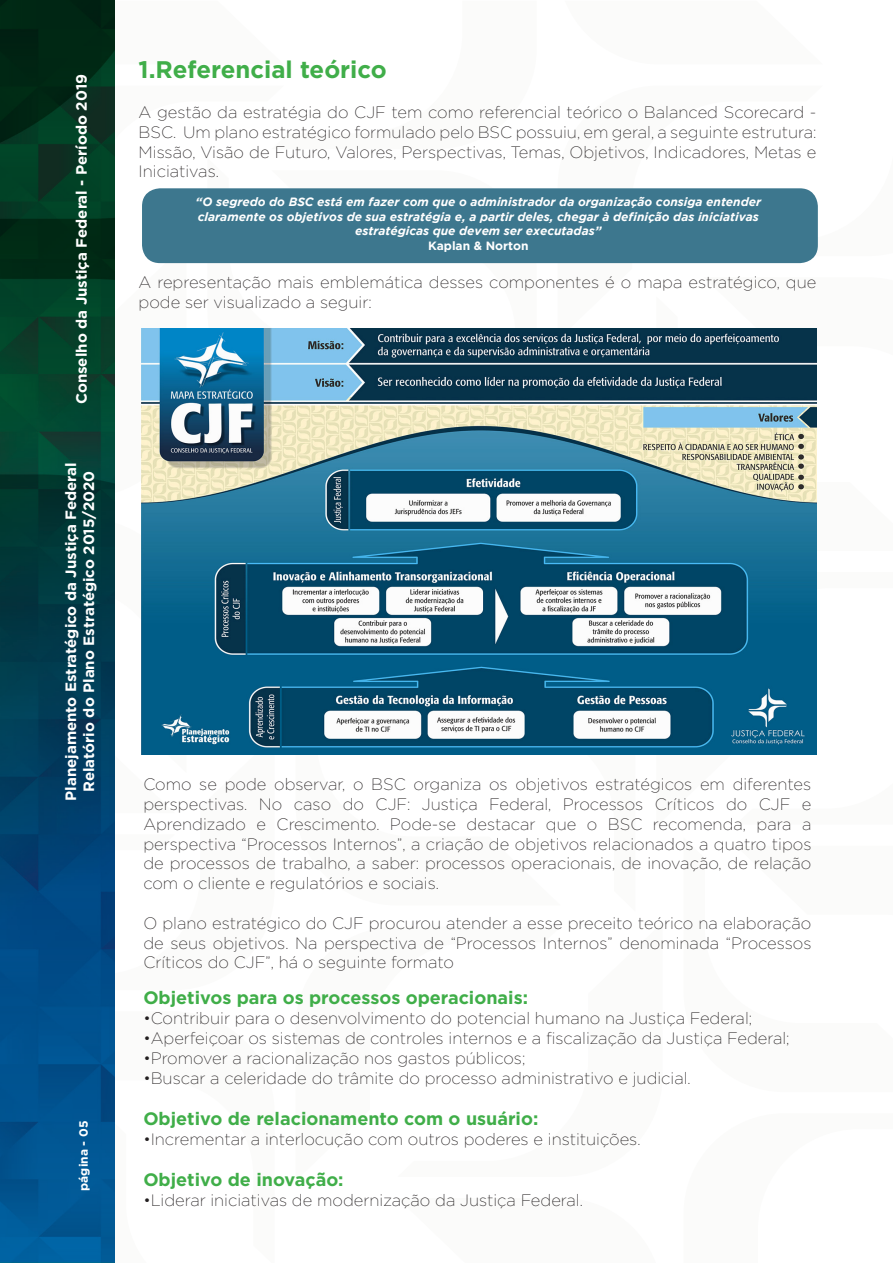
<style>
.page{position:relative;width:893px;height:1263px;background:#fff}
.page>*{position:absolute;margin:0;border:0;box-sizing:border-box;transform-origin:0 0}
.t1{font:700 24px "Gotham";color:#40ae49}
.t2{font:700 18px "Gotham";color:#40ae49}
.Texto_Corrido{font:200 16.5px/19.8px "Gotham";color:#231f20;text-align:justify}
.Texto_Corrido-2{font:700 15px "Gotham";color:#fff}
.Texto_Corrido-3{font:italic 700 12px/14.4px "Gotham";color:#fff;text-align:center}
.Texto_Corrido-4{font:700 12px "Gotham";color:#fff}
</style>
<div class="page">
<svg style="left:141px;top:518px;width:45px;height:237px"></svg>
<svg style="left:558px;top:188px;width:260px;height:152px"></svg>
<img style="left:0;top:0;width:115px;height:1263px">
<div style="left:142px;top:188px;width:676px;height:75px;background:#3d778e;border-radius:18px"></div>
<img style="left:142px;top:328px;width:674px;height:426px">
<p class="Texto_Corrido-2" style="left:72px;top:404px;width:332px;rotate:-90deg">Conselho da Justiça Federal - Período 2019</p>
<p class="Texto_Corrido-2" style="left:61px;top:801px;width:340px;rotate:-90deg">Planejamento Estratégico da Justiça Federal</p>
<p class="Texto_Corrido-2" style="left:79px;top:792px;width:323px;rotate:-90deg">Relatório do Plano Estratégico 2015/2020</p>
<h1 class="Texto_Corrido-4" style="left:76px;top:1191px;width:71px;rotate:-90deg">página - 05</h1>
<h2 class="t1" style="left:139px;top:54px;width:250px">1.Referencial teórico</h2>
<p class="Texto_Corrido" style="left:139px;top:102px;width:679px">A gestão da estratégia do CJF tem como referencial teórico o Balanced Scorecard - BSC. Um plano estratégico formulado pelo BSC possuiu, em geral, a seguinte estrutura:<br>Missão, Visão de Futuro, Valores, Perspectivas, Temas, Objetivos, Indicadores, Metas e Iniciativas.</p>
<p class="Texto_Corrido-3" style="left:196px;top:195px;width:567px">“O segredo do BSC está em fazer com que o administrador da organização consiga entender claramente os objetivos de sua estratégia e, a partir deles, chegar à definição das iniciativas estratégicas que devem ser executadas”</p>
<p class="Texto_Corrido-4" style="left:428px;top:237px;width:102px">Kaplan &amp; Norton</p>
<p class="Texto_Corrido" style="left:139px;top:272px;width:679px">A representação mais emblemática desses componentes é o mapa estratégico, que pode ser visualizado a seguir:</p>
<p class="Texto_Corrido" style="left:143px;top:774px;width:670px">Como se pode observar, o BSC organiza os objetivos estratégicos em diferentes perspectivas. No caso do CJF: Justiça Federal, Processos Críticos do CJF e Aprendizado e Crescimento. Pode-se destacar que o BSC recomenda, para a perspectiva “Processos Internos”, a criação de objetivos relacionados a quatro tipos de processos de trabalho, a saber: processos operacionais, de inovação, de relação com o cliente e regulatórios e sociais.</p>
<p class="Texto_Corrido" style="left:143px;top:912px;width:670px">O plano estratégico do CJF procurou atender a esse preceito teórico na elaboração de seus objetivos. Na perspectiva de “Processos Internos” denominada “Processos Críticos do CJF”, há o seguinte formato</p>
<h4 class="t2" style="left:143px;top:986px;width:386px">Objetivos para os processos operacionais:</h4>
<p class="Texto_Corrido" style="left:143px;top:1008px;width:610px">•Contribuir para o desenvolvimento do potencial humano na Justiça Federal;</p>
<p class="Texto_Corrido" style="left:143px;top:1028px;width:648px">•Aperfeiçoar os sistemas de controles internos e a fiscalização da Justiça Federal;</p>
<p class="Texto_Corrido" style="left:143px;top:1047px;width:383px">•Promover a racionalização nos gastos públicos;</p>
<p class="Texto_Corrido" style="left:143px;top:1067px;width:549px">•Buscar a celeridade do trâmite do processo administrativo e judicial.</p>
<h4 class="t2" style="left:143px;top:1107px;width:397px">Objetivo de relacionamento com o usuário:</h4>
<p class="Texto_Corrido" style="left:143px;top:1128px;width:499px">•Incrementar a interlocução com outros poderes e instituições.</p>
<h4 class="t2" style="left:143px;top:1168px;width:202px">Objetivo de inovação:</h4>
<p class="Texto_Corrido" style="left:143px;top:1190px;width:441px">•Liderar iniciativas de modernização da Justiça Federal.</p>
</div>
